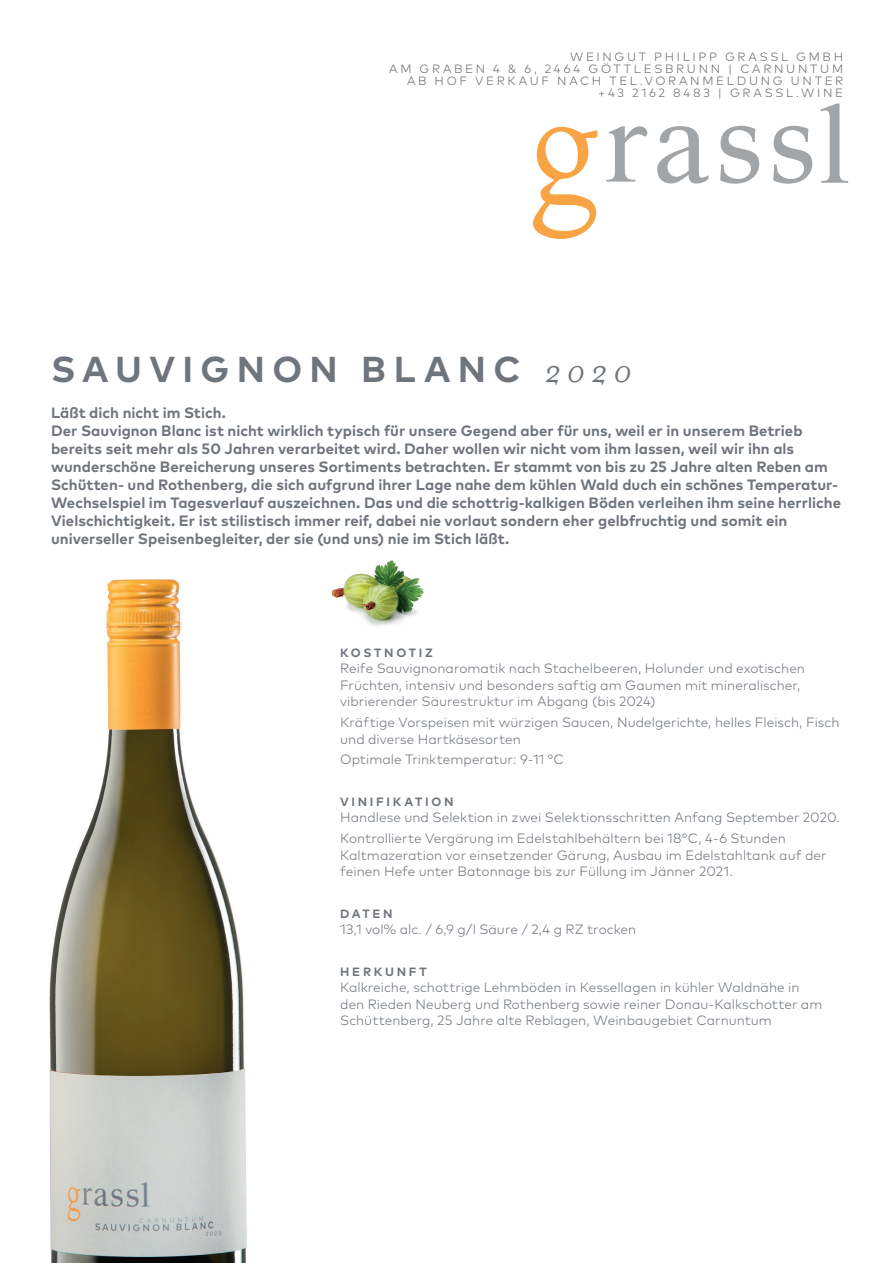
<style>
.page{position:relative;width:893px;height:1263px;background:#fff}
.page>*{position:absolute;margin:0;border:0;box-sizing:border-box;transform-origin:0 0}
.t1{font:700 36px "Mark Pro";letter-spacing:.205em;color:#6f757c}
.t2{font:700 15px/18px "Mark Pro";color:#6f757c}
.t3{font:300 13.5px/16.5px "Mark Pro";letter-spacing:.005em;color:#6f757c}
.t4{font:300 13.5px/16.5px "Mark Pro";letter-spacing:.005em;color:#70757c}
.t5{font:300 12px/12px "Mark Pro";letter-spacing:.225em;color:#6c6d70;text-align:right}
.t6{font:700 12px "Mark Pro";letter-spacing:.225em;color:#6f757c}
.s1{font-family:"Mrs Eaves";font-weight:400;font-style:italic}
</style>
<div class="page">
<svg style="left:533px;top:126px;width:65px;height:113px"></svg>
<svg style="left:606px;top:126px;width:41px;height:56px"></svg>
<svg style="left:657px;top:126px;width:51px;height:57px"></svg>
<svg style="left:820px;top:103px;width:28px;height:80px"></svg>
<svg style="left:720px;top:126px;width:39px;height:58px"></svg>
<svg style="left:773px;top:126px;width:39px;height:58px"></svg>
<img style="left:49px;top:579px;width:198px;height:684px">
<img style="left:331px;top:560px;width:93px;height:66px">
<p class="t5" style="left:389px;top:49px;width:455px">WEINGUT PHILIPP GRASSL GMBH<br>AM GRABEN 4 &amp; 6, 2464 GÖTTLESBRUNN | CARNUNTUM AB HOF VERKAUF NACH TEL.VORANMELDUNG UNTER +43 2162 8483 | GRASSL.WINE</p>
<h1 class="t1" style="left:51px;top:342px;width:582px">SAUVIGNON BLANC <span class="s1">2020</span></h1>
<p class="t2" style="left:51px;top:403px;width:792px">Läßt dich nicht im Stich.<br>Der Sauvignon Blanc ist nicht wirklich typisch für unsere Gegend aber für uns, weil er in unserem Betrieb bereits seit mehr als 50 Jahren verarbeitet wird. Daher wollen wir nicht vom ihm lassen, weil wir ihn als wunderschöne Bereicherung unseres Sortiments betrachten. Er stammt von bis zu 25 Jahre alten Reben am Schütten- und Rothenberg, die sich aufgrund ihrer Lage nahe dem kühlen Wald duch ein schönes Temperatur-Wechselspiel im Tagesverlauf auszeichnen. Das und die schottrig-kalkigen Böden verleihen ihm seine herrliche Vielschichtigkeit. Er ist stilistisch immer reif, dabei nie vorlaut sondern eher gelbfruchtig und somit ein universeller Speisenbegleiter, der sie (und uns) nie im Stich läßt.</p>
<p class="t6" style="left:340px;top:643px;width:94px">KOSTNOTIZ</p>
<p class="t4" style="left:340px;top:659px;width:466px">Reife Sauvignonaromatik nach Stachelbeeren, Holunder und exotischen<br>Früchten, intensiv und besonders saftig am Gaumen mit mineralischer, vibrierender Säurestruktur im Abgang (bis 2024)</p>
<p class="t4" style="left:340px;top:713px;width:501px">Kräftige Vorspeisen mit würzigen Saucen, Nudelgerichte, helles Fleisch, Fisch und diverse Hartkäsesorten</p>
<p class="t4" style="left:340px;top:750px;width:225px">Optimale Trinktemperatur: 9-11 °C</p>
<p class="t6" style="left:340px;top:792px;width:115px">VINIFIKATION</p>
<p class="t3" style="left:340px;top:806px;width:501px;line-height:20.7px">Handlese und Selektion in zwei Selektionsschritten Anfang September 2020.<br>Kontrollierte Vergärung im Edelstahlbehältern bei 18°C, 4-6 Stunden</p>
<p class="t3" style="left:340px;top:846px;width:488px">Kaltmazeration vor einsetzender Gärung, Ausbau im Edelstahltank auf der feinen Hefe unter Batonnage bis zur Füllung im Jänner 2021.</p>
<p class="t6" style="left:340px;top:904px;width:54px">DATEN</p>
<p class="t4" style="left:340px;top:920px;width:298px">13,1 vol% alc. / 6,9 g/l Säure / 2,4 g RZ trocken</p>
<p class="t6" style="left:340px;top:962px;width:88px">HERKUNFT</p>
<p class="t3" style="left:340px;top:978px;width:484px">Kalkreiche, schottrige Lehmböden in Kessellagen in kühler Waldnähe in den Rieden Neuberg und Rothenberg sowie reiner Donau-Kalkschotter am<br>Schüttenberg, 25 Jahre alte Reblagen, Weinbaugebiet Carnuntum</p>
</div>
